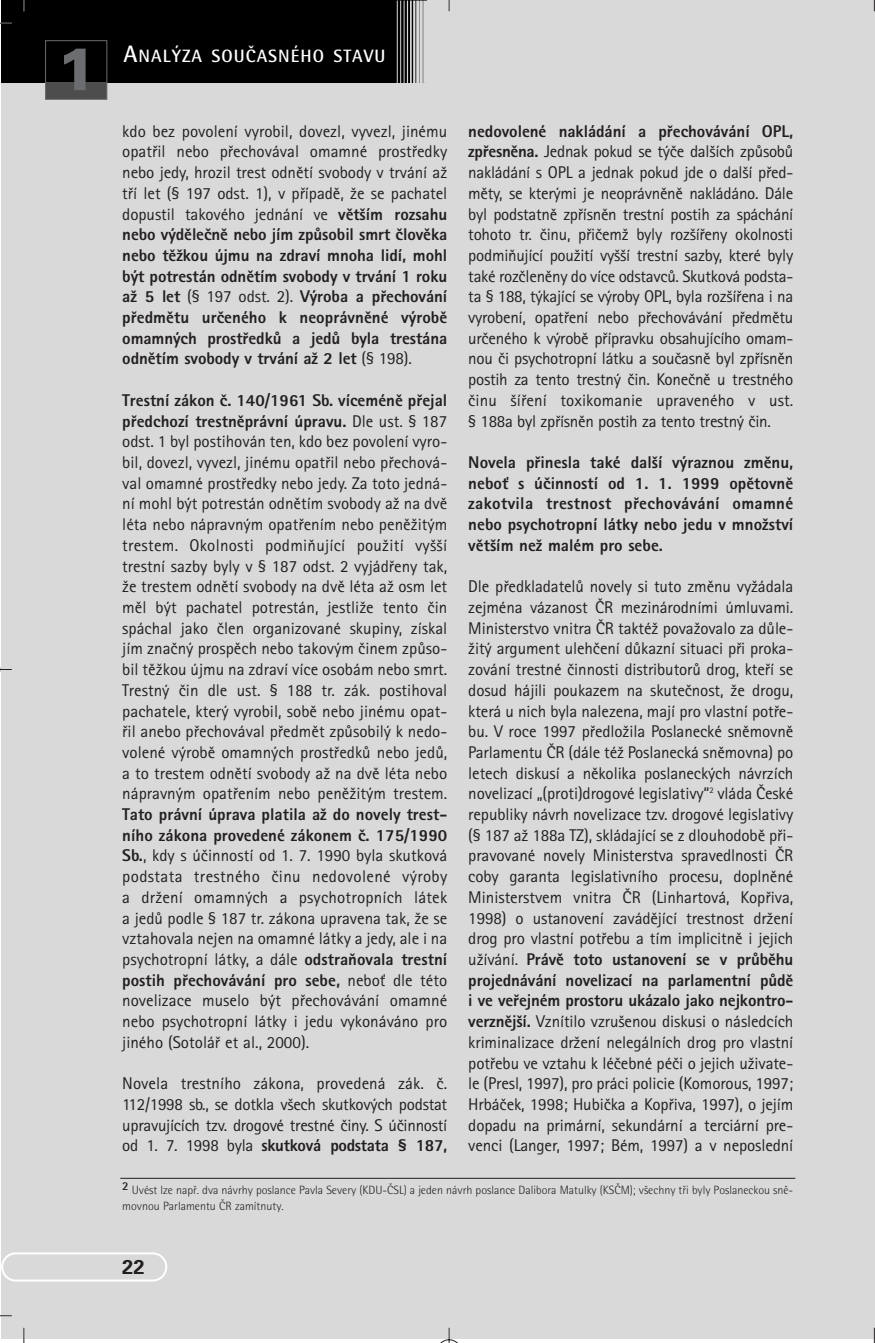
<style>
.page{position:relative;width:875px;height:1343px;background:#d9d9d9}
.page>*{position:absolute;margin:0;border:0;box-sizing:border-box;transform-origin:0 0}
.t1{font:900 60px "Univers CE";color:#6c6d70}
.t2{font:700 20px "Univers CE";color:#231f20}
.t3{font:700 17.8px "Rotis Semi Sans CE";letter-spacing:.055em;color:#fff}
.t4{font:17px/20.6px "Rotis Sans Serif CE";letter-spacing:-.005em;color:#231f20;text-align:justify}
.t5{font:17px/20.6px "Rotis Sans Serif CE Extra B";color:#231f20;text-align:justify}
.t6{font:17px "Rotis Sans Serif CE Extra B";letter-spacing:-.02em;color:#231f20}
.t7{font:300 12px/16px "Rotis Semi Sans CE";color:#231f20}
.s1{font-size:23.8px}
.s2{font-family:"Rotis Sans Serif CE Extra B"}
.s3{font-family:"Rotis Sans Serif CE"}
</style>
<div class="page">
<h1 class="t1" style="left:56px;top:45px;width:42px">1</h1>
<p class="t3" style="left:123px;top:50px;width:263px"><span class="s1">A</span>NAL¯ZA SOUâASNÉHO STAVU</p>
<p class="t5" style="left:468px;top:123px;width:326px">nedovolené nakládání a pfiechovávání OPL,</p>
<p class="t4" style="left:468px;top:143px;width:326px"><span class="s2">zpfiesnûna.</span> Jednak pokud se t˘ãe dal‰ích zpÛsobÛ nakládání s OPL a jednak pokud jde o dal‰í pfied&shy;mûty, se kter˘mi je neoprávnûnû nakládáno. Dále byl podstatnû zpfiísnûn trestní postih za spáchání tohoto tr. ãinu, pfiiãemÏ byly roz‰ífieny okolnosti podmiÀující pouÏití vy‰‰í trestní sazby, které byly také rozãlenûny do více odstavcÛ. Skutková podsta&shy;ta § 188, t˘kající se v˘roby OPL, byla roz‰ífiena i na vyrobení, opatfiení nebo pfiechovávání pfiedmûtu urãeného k v˘robû pfiípravku obsahujícího omam&shy;nou ãi psychotropní látku a souãasnû byl zpfiísnûn postih za tento trestn˘ ãin. Koneãnû u trestného ãinu ‰ífiení toxikomanie upraveného v ust. § 188a byl zpfiísnûn postih za tento trestn˘ ãin.</p>
<p class="t5" style="left:468px;top:454px;width:326px">Novela pfiinesla také dal‰í v˘raznou zmûnu, neboÈ s úãinností od 1. 1. 1999 opûtovnû zakotvila trestnost pfiechovávání omamné nebo psychotropní látky nebo jedu v mnoÏství vût‰ím neÏ malém pro sebe.</p>
<p class="t4" style="left:468px;top:578px;width:326px">Dle pfiedkladatelÛ novely si tuto zmûnu vyÏádala zejména vázanost âR mezinárodními úmluvami.<br>Ministerstvo vnitra âR taktéÏ povaÏovalo za dÛle-Ïit˘ argument ulehãení dÛkazní situaci pfii proka&shy;zování trestné ãinnosti distributorÛ drog, ktefií se dosud hájili poukazem na skuteãnost, Ïe drogu, která u nich byla nalezena, mají pro vlastní potfie&shy;bu. V roce 1997 pfiedloÏila Poslanecké snûmovnû Parlamentu âR (dále téÏ Poslanecká snûmovna) po letech diskusí a nûkolika poslaneck˘ch návrzích novelizací „(proti)drogové legislativy“<sup>2</sup> vláda âeské republiky návrh novelizace tzv. drogové legislativy (§ 187 aÏ 188a TZ), skládající se z dlouhodobû pfii&shy;pravované novely Ministerstva spravedlnosti âR coby garanta legislativního procesu, doplnûné Ministerstvem vnitra âR (Linhartová, Kopfiiva, 1998) o ustanovení zavádûjící trestnost drÏení drog pro vlastní potfiebu a tím implicitnû i jejich</p>
<p class="t5" style="left:468px;top:951px;width:326px"><span class="s3">uÏívání.</span> Právû toto ustanovení se v prÛbûhu projednávání novelizací na parlamentní pÛdû i ve vefiejném prostoru ukázalo jako nejkontro-</p>
<p class="t4" style="left:468px;top:1012px;width:326px"><span class="s2">verznûj‰í.</span> Vznítilo vzru‰enou diskusi o následcích kriminalizace drÏení nelegálních drog pro vlastní potfiebu ve vztahu k léãebné péãi o jejich uÏivate&shy;le (Presl, 1997), pro práci policie (Komorous, 1997; Hrbáãek, 1998; Hubiãka a Kopfiiva, 1997), o jejím dopadu na primární, sekundární a terciární pre&shy;venci (Langer, 1997; Bém, 1997) a v neposlední</p>
<p class="t7" style="left:122px;top:1182px;width:672px"><sup>2</sup> Uvést lze napfi. dva návrhy poslance Pavla Severy (KDU-âSL) a jeden návrh poslance Dalibora Matulky (KSâM); v‰echny tfii byly Poslaneckou snû&shy;movnou Parlamentu âR zamítnuty.</p>
<p class="t4" style="left:122px;top:122px;width:326px">kdo bez povolení vyrobil, dovezl, vyvezl, jinému opatfiil nebo pfiechovával omamné prostfiedky nebo jedy, hrozil trest odnûtí svobody v trvání aÏ tfií let (§ 197 odst. 1), v pfiípadû, Ïe se pachatel dopustil takového jednání ve <span class="s2">vût‰ím rozsahu</span></p>
<p class="t5" style="left:122px;top:226px;width:326px">nebo v˘dûleãnû nebo jím zpÛsobil smrt ãlovûka nebo tûÏkou újmu na zdraví mnoha lidí, mohl b˘t potrestán odnûtím svobody v trvání 1 roku aÏ 5 let <span class="s3">(§ 197 odst. 2).</span> V˘roba a pfiechování pfiedmûtu urãeného k neoprávnûné v˘robû omamn˘ch prostfiedkÛ a jedÛ byla trestána odnûtím svobody v trvání aÏ 2 let <span class="s3">(§ 198).</span></p>
<p class="t5" style="left:122px;top:392px;width:326px">Trestní zákon ã. 140/1961 Sb. víceménû pfiejal pfiedchozí trestnûprávní úpravu. <span class="s3">Dle ust. § 187</span></p>
<p class="t4" style="left:122px;top:433px;width:326px">odst. 1 byl postihován ten, kdo bez povolení vyro&shy;bil, dovezl, vyvezl, jinému opatfiil nebo pfiechová&shy;val omamné prostfiedky nebo jedy. Za toto jedná&shy;ní mohl b˘t potrestán odnûtím svobody aÏ na dvû léta nebo nápravn˘m opatfiením nebo penûÏit˘m trestem. Okolnosti podmiÀující pouÏití vy‰‰í trestní sazby byly v § 187 odst. 2 vyjádfieny tak, Ïe trestem odnûtí svobody na dvû léta aÏ osm let mûl b˘t pachatel potrestán, jestliÏe tento ãin spáchal jako ãlen organizované skupiny, získal jím znaãn˘ prospûch nebo takov˘m ãinem zpÛso&shy;bil tûÏkou újmu na zdraví více osobám nebo smrt.<br>Trestn˘ ãin dle ust. § 188 tr. zák. postihoval pachatele, kter˘ vyrobil, sobû nebo jinému opat&shy;fiil anebo pfiechovával pfiedmût zpÛsobil˘ k nedo&shy;volené v˘robû omamn˘ch prostfiedkÛ nebo jedÛ, a to trestem odnûtí svobody aÏ na dvû léta nebo nápravn˘m opatfiením nebo penûÏit˘m trestem.</p>
<p class="t5" style="left:122px;top:806px;width:326px">Tato právní úprava platila aÏ do novely trest&shy;ního zákona provedené zákonem ã. 175/1990</p>
<p class="t4" style="left:122px;top:847px;width:326px"><span class="s2">Sb.</span>, kdy s úãinností od 1. 7. 1990 byla skutková podstata trestného ãinu nedovolené v˘roby a drÏení omamn˘ch a psychotropních látek a jedÛ podle § 187 tr. zákona upravena tak, Ïe se vztahovala nejen na omamné látky a jedy, ale i na psychotropní látky, a dále <span class="s2">odstraÀovala trestní</span></p>
<p class="t5" style="left:122px;top:971px;width:326px">postih pfiechovávání pro sebe, <span class="s3">neboÈ dle této</span></p>
<p class="t4" style="left:122px;top:992px;width:326px">novelizace muselo b˘t pfiechovávání omamné nebo psychotropní látky i jedu vykonáváno pro jiného (Sotoláfi et al., 2000).</p>
<p class="t4" style="left:122px;top:1074px;width:326px">Novela trestního zákona, provedená zák. ã.<br>112/1998 sb., se dotkla v‰ech skutkov˘ch podstat upravujících tzv. drogové trestné ãiny. S úãinností</p>
<p class="t6" style="left:122px;top:1139px;width:326px"><span class="s3">od 1. 7. 1998 byla</span> skutková podstata § 187,</p>
<p class="t2" style="left:122px;top:1259px;width:24px">22</p>
</div>
